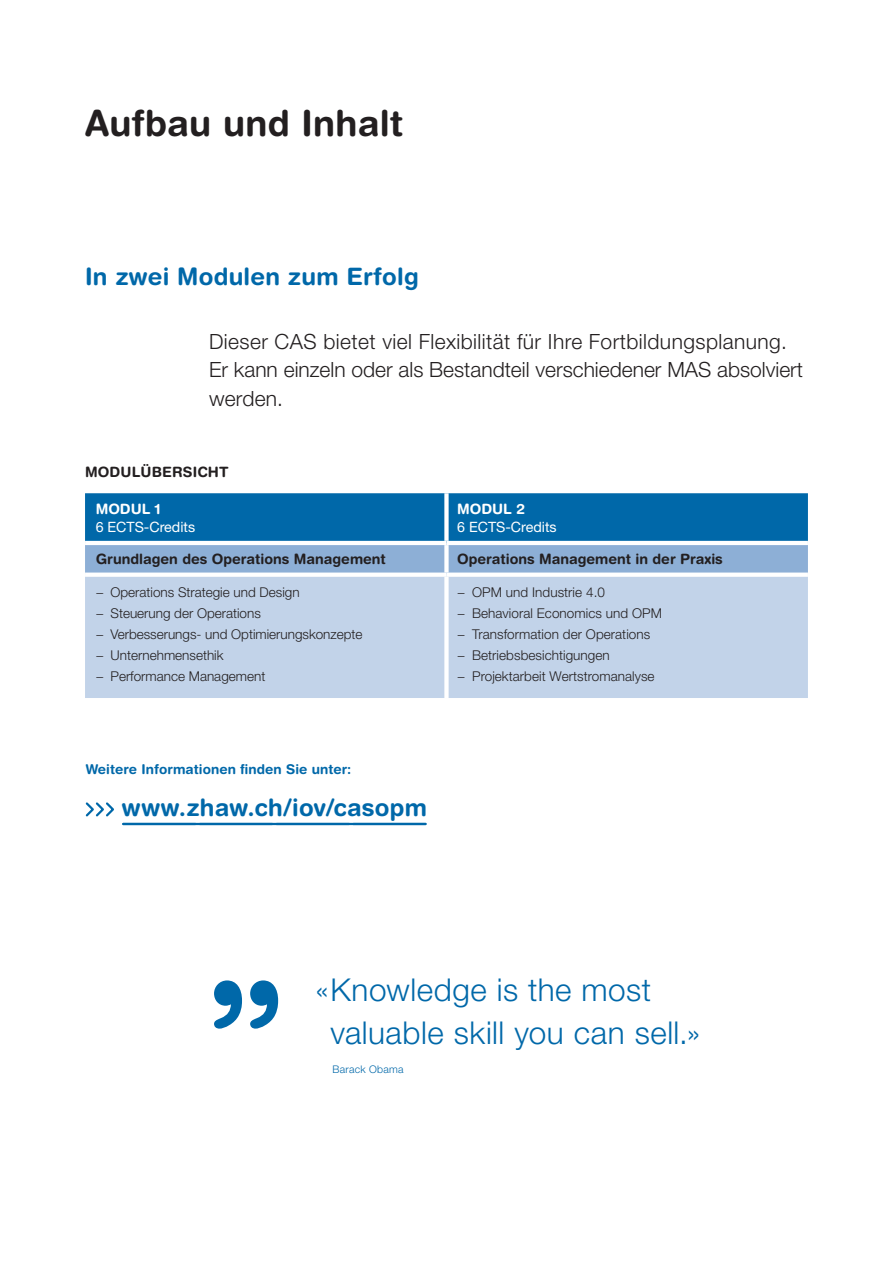
<style>
.page{position:relative;width:893px;height:1263px;background:#fff}
.page>*{position:absolute;margin:0;border:0;box-sizing:border-box;transform-origin:0 0}
.Zitat_21_28_5_pt{font:700 159px "Helvetica Rounded LT Pro";color:#0068a9}
.Haupttitel_24_27_pt{font:700 36px "Helvetica Rounded LT Std";letter-spacing:.005em;color:#231f20}
.Zitat_21_28_5_pt-2{font:300 31.5px/42.8px "Helvetica Neue LT Pro";letter-spacing:.015em;color:#0068a9}
.Untertitel_blau_16_26_pt{font:700 24px "Helvetica Rounded LT Std";letter-spacing:.01em;color:#0068a9}
.URL_16_17_pt_Schrift_blau{font:700 24px "Helvetica Rounded LT Std";letter-spacing:.01em;color:#0068a9}
.Lead_Einleitungstext_14_19_pt{font:300 21px/28.5px "Helvetica Neue LT Pro";letter-spacing:.01em;color:#231f20}
.Modultitel_bold_9_5_12_pt{font:700 14.25px "Helvetica Rounded LT Std";color:#231f20}
.Modultitel_bold_9_5_12_pt-2{font:14.25px "Helvetica Neue LT Pro";color:#fff}
.Untertitel_Versalien_bold_9_5_14_pt{font:700 14.25px "Helvetica Rounded LT Std";letter-spacing:.01em;color:#231f20}
.Modultitel_bold_9_5_12_pt-3{font:700 14.25px "Helvetica Rounded LT Std";color:#fff}
.t1{font:300 13.5px "Helvetica Neue LT Pro";color:#231f20}
.Weitere_Informationen_web_9_14pt_bold{font:700 13.5px "Helvetica Rounded LT Std";letter-spacing:.005em;color:#0068a9}
.Zitat_Legende_7_9_5_pt{font:300 10.5px "Helvetica Neue LT Pro";letter-spacing:.03em;color:#0068a9}
</style>
<div class="page">
<svg style="left:85px;top:493px;width:723px;height:79px;background:#3482b9"></svg>
<div style="left:85px;top:577px;width:723px;height:121px;background:#c2d3e9"></div>
<div style="left:444px;top:493px;width:5px;height:48px;background:#fff"></div>
<hr style="left:85px;top:541px;width:361px;height:4px;background:#fff">
<hr style="left:446px;top:541px;width:362px;height:4px;background:#fff">
<div style="left:444px;top:545px;width:5px;height:27px;background:#fff"></div>
<div style="left:444px;top:577px;width:5px;height:121px;background:#fff"></div>
<svg style="left:123px;top:823px;width:303px;height:2px"></svg>
<svg style="left:85px;top:802px;width:29px;height:15px"></svg>
<p class="Haupttitel_24_27_pt" style="left:85px;top:101px;width:320px">Aufbau und Inhalt</p>
<p class="Untertitel_blau_16_26_pt" style="left:85px;top:262px;width:335px">In zwei Modulen zum Erfolg</p>
<p class="Lead_Einleitungstext_14_19_pt" style="left:209px;top:327px;width:595px">Dieser CAS bietet viel Flexibilität für Ihre Fortbildungsplanung.<br>Er kann einzeln oder als Bestandteil verschiedener MAS absolviert werden.</p>
<p class="Untertitel_Versalien_bold_9_5_14_pt" style="left:85px;top:463px;width:145px">MODULÜBERSICHT</p>
<p class="Modultitel_bold_9_5_12_pt-3" style="left:96px;top:501px;width:67px">MODUL 1</p>
<p class="Modultitel_bold_9_5_12_pt-2" style="left:96px;top:518px;width:101px">6 ECTS-Credits</p>
<p class="Modultitel_bold_9_5_12_pt-3" style="left:457px;top:501px;width:69px">MODUL 2</p>
<p class="Modultitel_bold_9_5_12_pt-2" style="left:457px;top:518px;width:101px">6 ECTS-Credits</p>
<p class="Modultitel_bold_9_5_12_pt" style="left:96px;top:550px;width:292px">Grundlagen des Operations Management</p>
<p class="Modultitel_bold_9_5_12_pt" style="left:457px;top:550px;width:267px">Operations Management in der Praxis</p>
<p class="t1" style="left:96px;top:584px;width:205px">− Operations Strategie und Design</p>
<p class="t1" style="left:96px;top:605px;width:167px">− Steuerung der Operations</p>
<p class="t1" style="left:96px;top:626px;width:268px">− Verbesserungs- und Optimierungskonzepte</p>
<p class="t1" style="left:96px;top:647px;width:129px">− Unternehmensethik</p>
<p class="t1" style="left:96px;top:668px;width:171px">− Performance Management</p>
<p class="t1" style="left:457px;top:584px;width:149px">− OPM und Industrie 4.0</p>
<p class="t1" style="left:457px;top:605px;width:206px">− Behavioral Economics und OPM</p>
<p class="t1" style="left:457px;top:626px;width:195px">− Transformation der Operations</p>
<p class="t1" style="left:457px;top:647px;width:154px">− Betriebsbesichtigungen</p>
<p class="t1" style="left:457px;top:668px;width:199px">− Projektarbeit Wertstromanalyse</p>
<p class="Weitere_Informationen_web_9_14pt_bold" style="left:86px;top:761px;width:267px">Weitere Informationen finden Sie unter:</p>
<p class="URL_16_17_pt_Schrift_blau" style="left:122px;top:793px;width:307px">www.zhaw.ch/iov/casopm</p>
<p class="Zitat_21_28_5_pt" style="left:203px;top:944px;width:87px">”</p>
<p class="Zitat_21_28_5_pt-2" style="left:330px;top:968px;width:371px;text-indent:-15px">«Knowledge is the most valuable skill you can sell.»</p>
<p class="Zitat_Legende_7_9_5_pt" style="left:332px;top:1062px;width:73px">Barack Obama</p>
</div>
